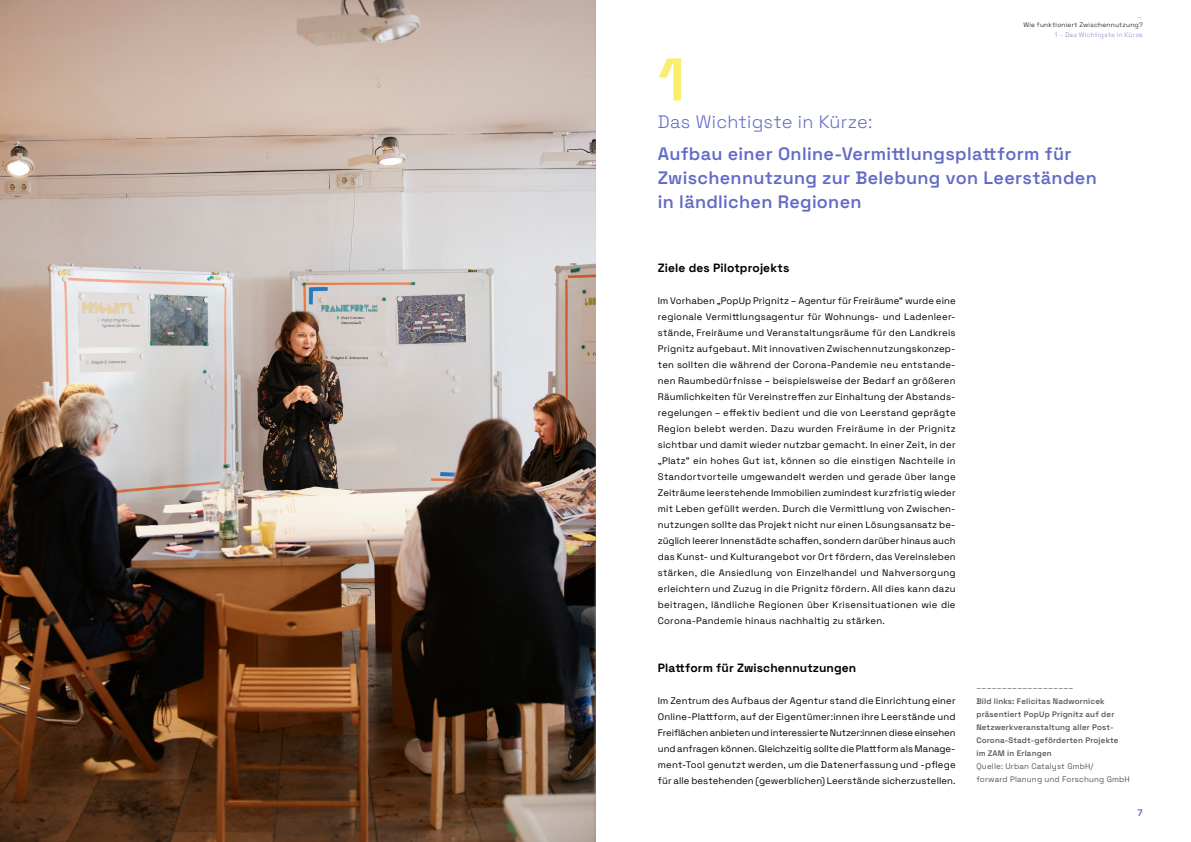
<style>
.page{position:relative;width:1191px;height:842px;background:#fff}
.page>*{position:absolute;margin:0;border:0;box-sizing:border-box;transform-origin:0 0}
.t1{font:700 60px "Space Grotesk";color:#faee6e}
.t2{font:600 18px/24px "Space Grotesk";letter-spacing:.015em;color:#626bc6}
.t3{font:300 18px "Space Grotesk";letter-spacing:.015em;color:#626bc6}
.t4{font:700 12px "Space Grotesk";letter-spacing:.01em;color:#000}
.t5{font:9.5px/16px "Space Grotesk";letter-spacing:.015em;color:#000;text-align:justify}
.t6{font:700 9.5px "Space Grotesk";color:#626bc6}
.t7{font:9.5px "Space Grotesk";color:#b6c1ff}
.t8{font:600 8px/13px "Space Grotesk";letter-spacing:.02em;color:#58595b}
.t9{font:8px/13px "Space Grotesk";letter-spacing:.02em;color:#58595b}
.t10{font:300 6.5px "Space Grotesk";letter-spacing:.04em;color:#000}
.t11{font:300 6.5px "Space Grotesk";letter-spacing:.035em;color:#838ad2}
</style>
<div class="page">
<img style="left:0;top:0;width:595px;height:842px">
<h1 class="t1" style="left:658px;top:32px;width:29px">1</h1>
<p class="t7" style="left:1136px;top:7px;width:7px">_</p>
<p class="t10" style="left:1023px;top:20px;width:121px">Wie funktioniert Zwischennutzung?</p>
<p class="t11" style="left:1054px;top:30px;width:89px">1 – Das Wichtigste in Kürze</p>
<h2 class="t3" style="left:658px;top:109px;width:216px">Das Wichtigste in Kürze:</h2>
<h2 class="t2" style="left:658px;top:140px;width:440px">Aufbau einer Online-Vermittlungsplattform für<br>Zwischennutzung zur Belebung von Leerständen in ländlichen Regionen</h2>
<p class="t4" style="left:658px;top:258px;width:133px">Ziele des Pilotprojekts</p>
<p class="t5" style="left:658px;top:292px;width:299px">Im Vorhaben „PopUp Prignitz – Agentur für Freiräume“ wurde eine regionale Vermittlungsagentur für Wohnungs- und Ladenleer&shy;stände, Freiräume und Veranstaltungsräume für den Landkreis Prignitz aufgebaut. Mit innovativen Zwischennutzungskonzep&shy;ten sollten die während der Corona-Pandemie neu entstande&shy;nen Raumbedürfnisse – beispielsweise der Bedarf an größeren Räumlichkeiten für Vereinstreffen zur Einhaltung der Abstands&shy;regelungen – effektiv bedient und die von Leerstand geprägte Region belebt werden. Dazu wurden Freiräume in der Prignitz sichtbar und damit wieder nutzbar gemacht. In einer Zeit, in der „Platz“ ein hohes Gut ist, können so die einstigen Nachteile in Standortvorteile umgewandelt werden und gerade über lange Zeiträume leerstehende Immobilien zumindest kurzfristig wieder mit Leben gefüllt werden. Durch die Vermittlung von Zwischen&shy;nutzungen sollte das Projekt nicht nur einen Lösungsansatz be&shy;züglich leerer Innenstädte schaffen, sondern darüber hinaus auch das Kunst- und Kulturangebot vor Ort fördern, das Vereinsleben stärken, die Ansiedlung von Einzelhandel und Nahversorgung erleichtern und Zuzug in die Prignitz fördern. All dies kann dazu beitragen, ländliche Regionen über Krisensituationen wie die Corona-Pandemie hinaus nachhaltig zu stärken.</p>
<p class="t4" style="left:658px;top:658px;width:200px">Plattform für Zwischennutzungen</p>
<p class="t5" style="left:658px;top:692px;width:299px">Im Zentrum des Aufbaus der Agentur stand die Einrichtung einer Online-Plattform, auf der Eigentümer:innen ihre Leerstände und Freiflächen anbieten und interessierte Nutzer:innen diese einsehen und anfragen können. Gleichzeitig sollte die Plattform als Manage&shy;ment-Tool genutzt werden, um die Datenerfassung und -pflege für alle bestehenden (gewerblichen) Leerstände sicherzustellen.</p>
<p class="t9" style="left:976px;top:678px;width:99px">___________________</p>
<p class="t8" style="left:976px;top:694px;width:144px">Bild links: Felicitas Nadwornicek präsentiert PopUp Prignitz auf der<br>Netzwerkveranstaltung aller Post-<br>Corona-Stadt-geförderten Projekte im ZAM in Erlangen</p>
<p class="t9" style="left:976px;top:759px;width:155px">Quelle: Urban Catalyst GmbH/<br>forward Planung und Forschung GmbH</p>
<p class="t6" style="left:1137px;top:805px;width:7px">7</p>
</div>
